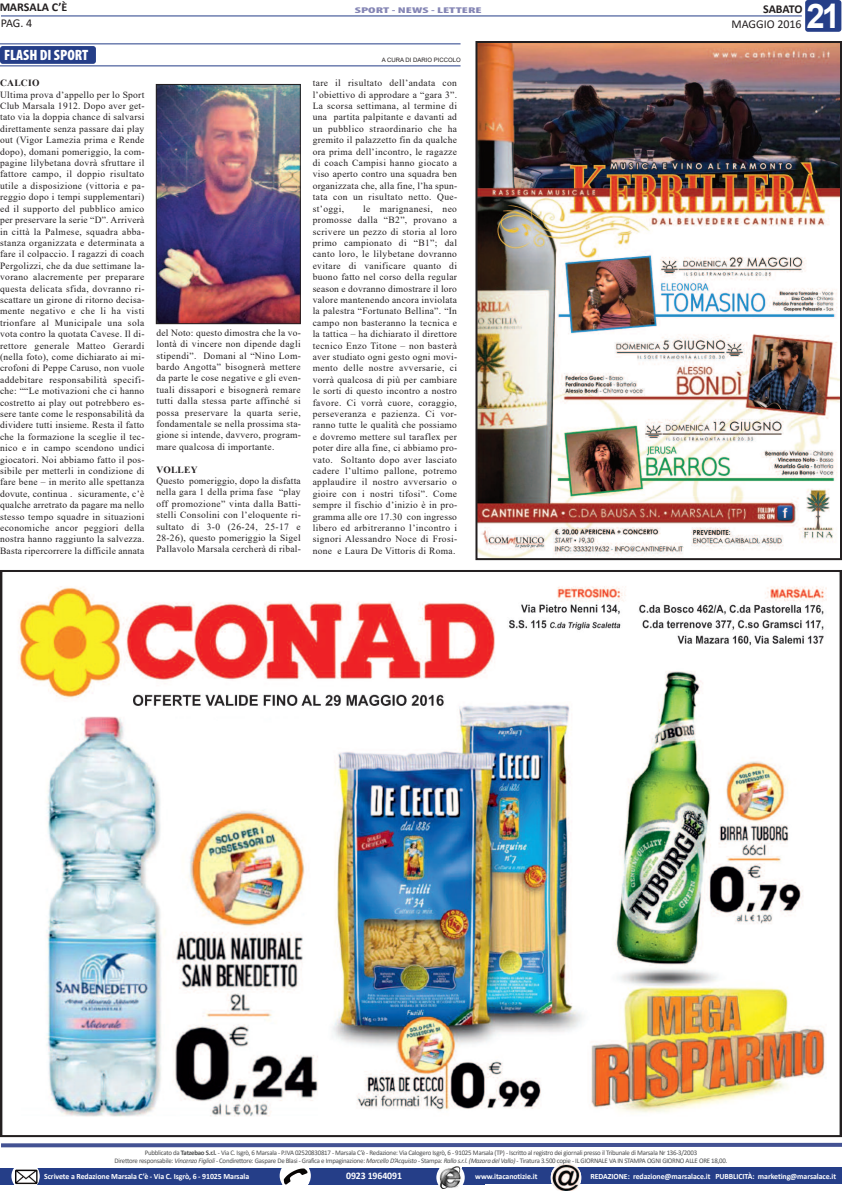
<style>
.page{position:relative;width:842px;height:1191px;background:#fff}
.page>*{position:absolute;margin:0;border:0;box-sizing:border-box;transform-origin:0 0}
.t1{font:700 33.9px "Arial";color:#fff}
.t2{font:900 condensed 15px "Myriad Pro";color:#fff}
.t3{font:700 12px "Calibri";letter-spacing:-.01em;color:#231f20}
.t4{font:12px "Calibri";color:#231f20}
.t5{font:700 10px "Calibri";letter-spacing:-.01em;color:#fff}
.t6{font:9.5px/11.4px "Times New Roman";letter-spacing:.03em;color:#231f20;text-align:justify}
.t7{font:700 9.5px "Times New Roman";letter-spacing:.03em;color:#231f20}
.t8{font:900 condensed 8.4px "Myriad Pro";color:#8586b5;scale:1.79 1}
.t9{font:700 8px "Calibri";letter-spacing:-.01em;color:#fff}
.t10{font:7px/8.4px "Calibri";letter-spacing:-.035em;color:#4b4c4d;text-align:center}
.t11{font:6px "Arial";color:#231f20}
.s1{font-weight:700}
.s2{font-style:italic}
</style>
<div class="page">
<div style="left:0;top:1167px;width:484px;height:17px;background:#253e88"></div>
<div style="left:280px;top:1160px;width:31px;height:31px;background:#fff;border-radius:50%"></div>
<img style="left:282px;top:1168px;width:26px;height:17px">
<div style="left:11px;top:1162px;width:29px;height:28px;background:#fff;border-radius:50%"></div>
<img style="left:15px;top:1168px;width:23px;height:17px">
<div style="left:462px;top:1167px;width:380px;height:17px;background:#253e88"></div>
<svg style="left:436px;top:1167px;width:29px;height:22px"></svg>
<img style="left:439px;top:1166px;width:23px;height:22px">
<svg style="left:551px;top:1171px;width:30px;height:13px"></svg>
<img style="left:552px;top:1163px;width:28px;height:28px">
<svg style="left:1px;top:1142px;width:841px;height:6px"></svg>
<hr style="left:1px;top:15px;width:801px;height:1px;background:#253e88">
<div style="left:805px;top:0;width:36px;height:32px;background:#253e88;border-radius:3px"></div>
<img style="left:18px;top:586px;width:809px;height:531px">
<img style="left:478px;top:44px;width:361px;height:513px">
<div style="left:475px;top:41px;width:367px;height:519px;border:2px solid #231f20"></div>
<div style="left:0;top:46px;width:96px;height:18px;background:#253e88;border-radius:3px"></div>
<hr style="left:0;top:65px;width:460px;height:1px;background:#253e88">
<hr style="left:0;top:43px;width:461px;height:1px;background:#253e88">
<img style="left:158px;top:86px;width:141px;height:236px">
<div style="left:156px;top:84px;width:145px;height:240px;border:1px solid #231f20"></div>
<p class="t3" style="left:-1px;top:2px;width:69px">MARSALA C’È</p>
<p class="t4" style="left:1px;top:18px;width:33px">PAG. 4</p>
<p class="t8" style="left:355px;top:8px;width:72px">SPORT - NEWS - LETTERE</p>
<h1 class="t1" style="left:807px;top:-3px;width:35px">21</h1>
<p class="t3" style="left:763px;top:4px;width:41px">SABATO</p>
<p class="t4" style="left:731px;top:19px;width:72px">MAGGIO 2016</p>
<h2 class="t2" style="left:4px;top:50px;width:86px">FLASH DI SPORT</h2>
<p class="t11" style="left:382px;top:57px;width:81px">A CURA DI DARIO PICCOLO</p>
<p class="t7" style="left:0;top:78px;width:41px">CALCIO</p>
<p class="t6" style="left:0;top:89px;width:146px">Ultima prova d’appello per lo Sport Club Marsala 1912. Dopo aver get&shy;tato via la doppia chance di salvarsi direttamente senza passare dai play out (Vigor Lamezia prima e Rende dopo), domani pomeriggio, la com&shy;pagine lilybetana dovrà sfruttare il fattore campo, il doppio risultato utile a disposizione (vittoria e pa&shy;reggio dopo i tempi supplementari) ed il supporto del pubblico amico per preservare la serie “D”. Arriverà in città la Palmese, squadra abba&shy;stanza organizzata e determinata a fare il colpaccio. I ragazzi di coach Pergolizzi, che da due settimane la&shy;vorano alacremente per preparare questa delicata sfida, dovranno ri&shy;scattare un girone di ritorno decisa&shy;mente negativo e che li ha visti trionfare al Municipale una sola vota contro la quotata Cavese. Il di&shy;rettore generale Matteo Gerardi (nella foto), come dichiarato ai mi&shy;crofoni di Peppe Caruso, non vuole addebitare responsabilità specifi&shy;che: ““Le motivazioni che ci hanno costretto ai play out potrebbero es&shy;sere tante come le responsabilità da dividere tutti insieme. Resta il fatto che la formazione la sceglie il tec&shy;nico e in campo scendono undici giocatori. Noi abbiamo fatto il pos&shy;sibile per metterli in condizione di fare bene – in merito alle spettanza dovute, continua . sicuramente, c’è qualche arretrato da pagare ma nello stesso tempo squadre in situazioni economiche ancor peggiori della nostra hanno raggiunto la salvezza.<br>Basta ripercorrere la difficile annata</p>
<p class="t6" style="left:156px;top:327px;width:146px">del Noto: questo dimostra che la vo&shy;lontà di vincere non dipende dagli stipendi”. Domani al “Nino Lom&shy;bardo Angotta” bisognerà mettere da parte le cose negative e gli even&shy;tuali dissapori e bisognerà remare tutti dalla stessa parte affinché si possa preservare la quarta serie, fondamentale se nella prossima sta&shy;gione si intende, davvero, program&shy;mare qualcosa di importante.</p>
<p class="t7" style="left:156px;top:464px;width:43px">VOLLEY</p>
<p class="t6" style="left:156px;top:475px;width:146px">Questo pomeriggio, dopo la disfatta nella gara 1 della prima fase “play off promozione” vinta dalla Batti&shy;stelli Consolini con l’eloquente ri&shy;sultato di 3-0 (26-24, 25-17 e 28-26), questo pomeriggio la Sigel Pallavolo Marsala cercherà di ribal-</p>
<p class="t6" style="left:313px;top:77px;width:146px">tare il risultato dell’andata con l’obiettivo di approdare a “gara 3”.<br>La scorsa settimana, al termine di una partita palpitante e davanti ad un pubblico straordinario che ha gremito il palazzetto fin da qualche ora prima dell’incontro, le ragazze di coach Campisi hanno giocato a viso aperto contro una squadra ben organizzata che, alla fine, l’ha spun&shy;tata con un risultato netto. Que&shy;st’oggi,</p>
<p class="t6" style="left:313px;top:203px;width:146px;text-indent:50px">le marignanesi, neo promosse dalla “B2”, provano a scrivere un pezzo di storia al loro primo campionato di “B1”; dal canto loro, le lilybetane dovranno evitare di vanificare quanto di buono fatto nel corso della regular season e dovranno dimostrare il loro valore mantenendo ancora inviolata la palestra “Fortunato Bellina”. “In campo non basteranno la tecnica e la tattica – ha dichiarato il direttore tecnico Enzo Titone – non basterà aver studiato ogni gesto ogni movi&shy;mento delle nostre avversarie, ci vorrà qualcosa di più per cambiare le sorti di questo incontro a nostro favore. Ci vorrà cuore, coraggio, perseveranza e pazienza. Ci vor&shy;ranno tutte le qualità che possiamo e dovremo mettere sul taraflex per poter dire alla fine, ci abbiamo pro&shy;vato. Soltanto dopo aver lasciato cadere l’ultimo pallone, potremo applaudire il nostro avversario o gioire con i nostri tifosi”. Come sempre il fischio d’inizio è in pro&shy;gramma alle ore 17.30 con ingresso libero ed arbitreranno l’incontro i signori Alessandro Noce di Frosi&shy;none e Laura De Vittoris di Roma.</p>
<p class="t10" style="left:115px;top:1148px;width:614px">Pubblicato da <span class="s1">Tatzebao S.r.l.</span> - Via C. Isgrò, 6 Marsala - P.IVA 02520830817 - Marsala C’è - Redazione: Via Calogero Isgrò, 6 - 91025 Marsala (TP) - Iscritto al registro dei giornali presso il Tribunale di Marsala Nr 136-3/2003<br>Direttore responsabile: <span class="s2">Vincenzo Figlioli</span> - Condirettore: Gaspare De Blasi - Grafica e Impaginazione: <span class="s2">Marcello D’Acquisto</span> - Stampa: <span class="s2">Rallo s.r.l. (Mazara del Vallo)</span> - Tiratura 3.500 copie - IL GIORNALE VA IN STAMPA OGNI GIORNO ALLE ORE 18,00.</p>
<p class="t9" style="left:44px;top:1173px;width:207px">Scrivete a Redazione Marsala C’è - Via C. Isgrò, 6 - 91025 Marsala</p>
<p class="t5" style="left:346px;top:1171px;width:57px">0923 1964091</p>
<p class="t9" style="left:475px;top:1172px;width:64px">www.itacanotizie.it</p>
<p class="t9" style="left:590px;top:1172px;width:247px">REDAZIONE: redazione@marsalace.it PUBBLICITÀ: marketing@marsalace.it</p>
</div>
